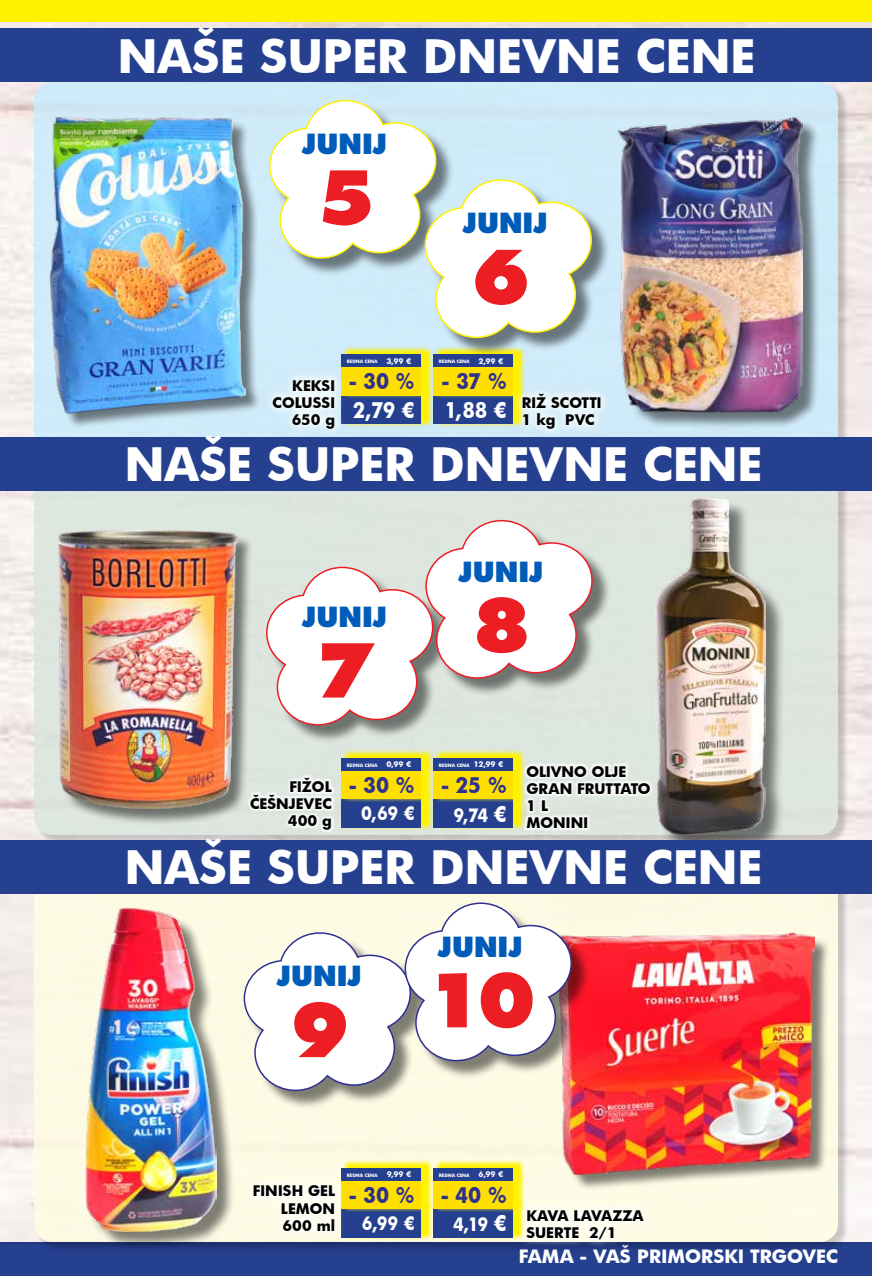
<style>
.page{position:relative;width:872px;height:1276px;background:#fff}
.page>*{position:absolute;margin:0;border:0;box-sizing:border-box;transform-origin:0 0}
.t1{font:800 72px "Futura LT";color:#ed1d24}
.t2{font:700 45px "Futura";color:#fff}
.t3{font:800 27px "Futura LT";color:#005cb9}
.t4{font:700 21px "Futura";letter-spacing:-.005em;color:#2e3092;scale:.91 1}
.t5{font:700 21px "Futura";color:#fff;scale:.88 1}
.t6{font:700 18px "Futura";color:#fff}
.t7{font:700 18px "Futura";color:#fff;scale:.88 1}
.t8{font:700 14.25px/17.1px "Futura";color:#000}
.t9{font:700 4.5px "Futura";color:#fff}
.s1{font-size:7.5px}
.s2{font-size:21px}
</style>
<div class="page">
<div style="left:0;top:1242px;width:872px;height:34px;background:#25408f"></div>
<div style="left:0;top:0;width:872px;height:22px;background:#fff200"></div>
<img style="left:0;top:22px;width:872px;height:1222px">
<div style="left:35px;top:443px;width:813px;height:402px;background:#000;opacity:.22"></div>
<div style="left:34px;top:442px;width:804px;height:393px;background:#dae6dd;border-radius:18px"></div>
<div style="left:35px;top:847px;width:813px;height:405px;background:#000;opacity:.22"></div>
<div style="left:34px;top:846px;width:804px;height:396px;background:#fffde3;border-radius:18px"></div>
<div style="left:34px;top:82px;width:804px;height:398px;background:#c9ebfc;border-radius:18px"></div>
<div style="left:247px;top:774px;width:88px;height:59px;background:#fff;opacity:.75"></div>
<div style="left:523px;top:763px;width:130px;height:68px;background:#fff;opacity:.75"></div>
<div style="left:657px;top:500px;width:129px;height:356px;background:#000;opacity:.5"></div>
<img style="left:655px;top:498px;width:110px;height:337px">
<div style="left:60px;top:532px;width:194px;height:295px;background:#000;opacity:.5"></div>
<img style="left:58px;top:530px;width:179px;height:279px">
<svg style="left:344px;top:399px;width:89px;height:28px"></svg>
<div style="left:342px;top:395px;width:79px;height:29px;background:#25408f"></div>
<svg style="left:344px;top:370px;width:89px;height:29px"></svg>
<div style="left:342px;top:367px;width:79px;height:28px;background:#ffdf00"></div>
<svg style="left:341px;top:346px;width:92px;height:24px"></svg>
<div style="left:342px;top:355px;width:79px;height:12px;background:#25408f"></div>
<svg style="left:433px;top:399px;width:80px;height:28px"></svg>
<div style="left:434px;top:395px;width:79px;height:29px;background:#25408f"></div>
<svg style="left:433px;top:370px;width:92px;height:29px"></svg>
<div style="left:434px;top:367px;width:79px;height:28px;background:#ffdf00"></div>
<svg style="left:433px;top:356px;width:92px;height:14px"></svg>
<div style="left:434px;top:355px;width:79px;height:12px;background:#25408f"></div>
<svg style="left:341px;top:802px;width:92px;height:28px"></svg>
<div style="left:342px;top:799px;width:79px;height:29px;background:#25408f"></div>
<svg style="left:341px;top:773px;width:92px;height:29px"></svg>
<div style="left:342px;top:770px;width:79px;height:29px;background:#ffdf00"></div>
<svg style="left:341px;top:750px;width:92px;height:23px"></svg>
<div style="left:342px;top:758px;width:79px;height:12px;background:#25408f"></div>
<svg style="left:344px;top:1212px;width:89px;height:28px"></svg>
<div style="left:342px;top:1209px;width:79px;height:28px;background:#25408f"></div>
<svg style="left:344px;top:1183px;width:89px;height:29px"></svg>
<div style="left:342px;top:1180px;width:79px;height:29px;background:#ffdf00"></div>
<svg style="left:341px;top:1160px;width:92px;height:23px"></svg>
<div style="left:342px;top:1168px;width:79px;height:12px;background:#25408f"></div>
<svg style="left:433px;top:802px;width:92px;height:29px"></svg>
<div style="left:434px;top:799px;width:79px;height:29px;background:#25408f"></div>
<svg style="left:433px;top:773px;width:92px;height:29px"></svg>
<div style="left:434px;top:770px;width:79px;height:29px;background:#ffdf00"></div>
<svg style="left:433px;top:750px;width:92px;height:23px"></svg>
<div style="left:434px;top:758px;width:79px;height:12px;background:#25408f"></div>
<svg style="left:433px;top:1212px;width:84px;height:28px"></svg>
<div style="left:434px;top:1209px;width:79px;height:28px;background:#25408f"></div>
<svg style="left:433px;top:1183px;width:92px;height:29px"></svg>
<div style="left:434px;top:1180px;width:79px;height:29px;background:#ffdf00"></div>
<svg style="left:433px;top:1160px;width:92px;height:23px"></svg>
<div style="left:434px;top:1168px;width:79px;height:12px;background:#25408f"></div>
<div style="left:1px;top:29px;width:871px;height:53px;background:#25408f"></div>
<div style="left:1px;top:436px;width:871px;height:54px;background:#25408f"></div>
<div style="left:1px;top:840px;width:871px;height:54px;background:#25408f"></div>
<div style="left:52px;top:119px;width:209px;height:310px;background:#000;opacity:.5"></div>
<img style="left:49px;top:117px;width:196px;height:296px">
<svg style="left:513px;top:384px;width:97px;height:53px"></svg>
<svg style="left:251px;top:1176px;width:93px;height:62px;fill:#fefcf0"></svg>
<svg style="left:264px;top:370px;width:80px;height:67px"></svg>
<svg style="left:517px;top:1199px;width:136px;height:49px;fill:#fefced"></svg>
<div style="left:560px;top:935px;width:270px;height:256px;background:#000;opacity:.5"></div>
<img style="left:560px;top:932px;width:254px;height:242px">
<div style="left:88px;top:910px;width:147px;height:340px;background:#000;opacity:.5"></div>
<img style="left:85px;top:907px;width:131px;height:324px">
<div style="left:621px;top:120px;width:200px;height:310px;background:#000;opacity:.5"></div>
<img style="left:617px;top:117px;width:185px;height:295px">
<div style="left:269px;top:569px;width:183px;height:175px;background:#000;opacity:.5"></div>
<div style="left:246px;top:935px;width:183px;height:174px;background:#000;opacity:.5"></div>
<div style="left:428px;top:523px;width:183px;height:174px;background:#000;opacity:.5"></div>
<svg style="left:266px;top:519px;width:327px;height:207px"></svg>
<div style="left:407px;top:905px;width:183px;height:174px;background:#000;opacity:.5"></div>
<svg style="left:243px;top:902px;width:329px;height:190px"></svg>
<div style="left:427px;top:182px;width:183px;height:174px;background:#000;opacity:.5"></div>
<svg style="left:269px;top:99px;width:324px;height:240px"></svg>
<h2 class="t2" style="left:118px;top:24px;width:639px">NAŠE SUPER DNEVNE CENE</h2>
<h3 class="t3" style="left:302px;top:127px;width:86px">JUNIJ</h3>
<h1 class="t1" style="left:315px;top:152px;width:61px">5</h1>
<p class="t8" style="left:272px;top:376px;width:64px;text-align:right">KEKSI<br>COLUSSI<br>650 g</p>
<p class="t9" style="left:347px;top:358px;width:66px">REDNA CENA <span class="s1">3,99 €</span></p>
<h3 class="t4" style="left:349px;top:366px;width:73px">- 30 %</h3>
<h3 class="t5" style="left:353px;top:395px;width:72px">2,79 €</h3>
<h3 class="t3" style="left:463px;top:206px;width:86px">JUNIJ</h3>
<h1 class="t1" style="left:471px;top:231px;width:61px">6</h1>
<p class="t9" style="left:439px;top:358px;width:66px">REDNA CENA <span class="s1">2,99 €</span></p>
<h3 class="t4" style="left:442px;top:366px;width:73px">- 37 %</h3>
<h3 class="t5" style="left:445px;top:395px;width:72px">1,88 €</h3>
<p class="t8" style="left:522px;top:393px;width:81px">RIŽ SCOTTI<br>1 kg PVC</p>
<h2 class="t2" style="left:125px;top:432px;width:639px">NAŠE SUPER DNEVNE CENE</h2>
<h3 class="t3" style="left:302px;top:599px;width:86px">JUNIJ</h3>
<h1 class="t1" style="left:315px;top:625px;width:61px">7</h1>
<h3 class="t3" style="left:458px;top:554px;width:86px">JUNIJ</h3>
<h1 class="t1" style="left:472px;top:579px;width:61px">8</h1>
<p class="t9" style="left:347px;top:762px;width:66px">REDNA CENA <span class="s1">0,99 €</span></p>
<p class="t9" style="left:439px;top:762px;width:66px">REDNA CENA <span class="s1">12,99 €</span></p>
<p class="t8" style="left:250px;top:778px;width:83px;text-align:right">FIŽOL<br>ČEŠNJEVEC<br>400 g</p>
<p class="t8" style="left:526px;top:763px;width:126px">OLIVNO OLJE<br>GRAN FRUTTATO<br>1 L<br>MONINI</p>
<h3 class="t4" style="left:349px;top:770px;width:73px">- 30 %</h3>
<h3 class="t4" style="left:441px;top:770px;width:73px">- 25 %</h3>
<p class="t7" style="left:453px;top:802px;width:62px">9,74 <span class="s2">€</span></p>
<p class="t7" style="left:361px;top:801px;width:62px">0,69 €</p>
<h2 class="t2" style="left:125px;top:835px;width:639px">NAŠE SUPER DNEVNE CENE</h2>
<h3 class="t3" style="left:277px;top:959px;width:86px">JUNIJ</h3>
<h1 class="t1" style="left:290px;top:984px;width:61px">9</h1>
<h3 class="t3" style="left:438px;top:929px;width:86px">JUNIJ</h3>
<h1 class="t1" style="left:425px;top:954px;width:113px">10</h1>
<p class="t8" style="left:281px;top:1182px;width:56px;text-align:justify;text-indent:-28px">FINISH GEL LEMON 600 ml</p>
<p class="t9" style="left:347px;top:1172px;width:66px">REDNA CENA <span class="s1">9,99 €</span></p>
<h3 class="t4" style="left:349px;top:1180px;width:73px">- 30 %</h3>
<p class="t7" style="left:362px;top:1210px;width:61px">6,99 €</p>
<p class="t9" style="left:439px;top:1172px;width:66px">REDNA CENA <span class="s1">6,99 €</span></p>
<h3 class="t4" style="left:441px;top:1180px;width:73px">- 40 %</h3>
<p class="t7" style="left:453px;top:1212px;width:62px">4,19 <span class="s2">€</span></p>
<p class="t8" style="left:526px;top:1206px;width:119px">KAVA LAVAZZA<br>SUERTE 2/1</p>
<p class="t6" style="left:519px;top:1243px;width:321px">FAMA - VAŠ PRIMORSKI TRGOVEC</p>
</div>
